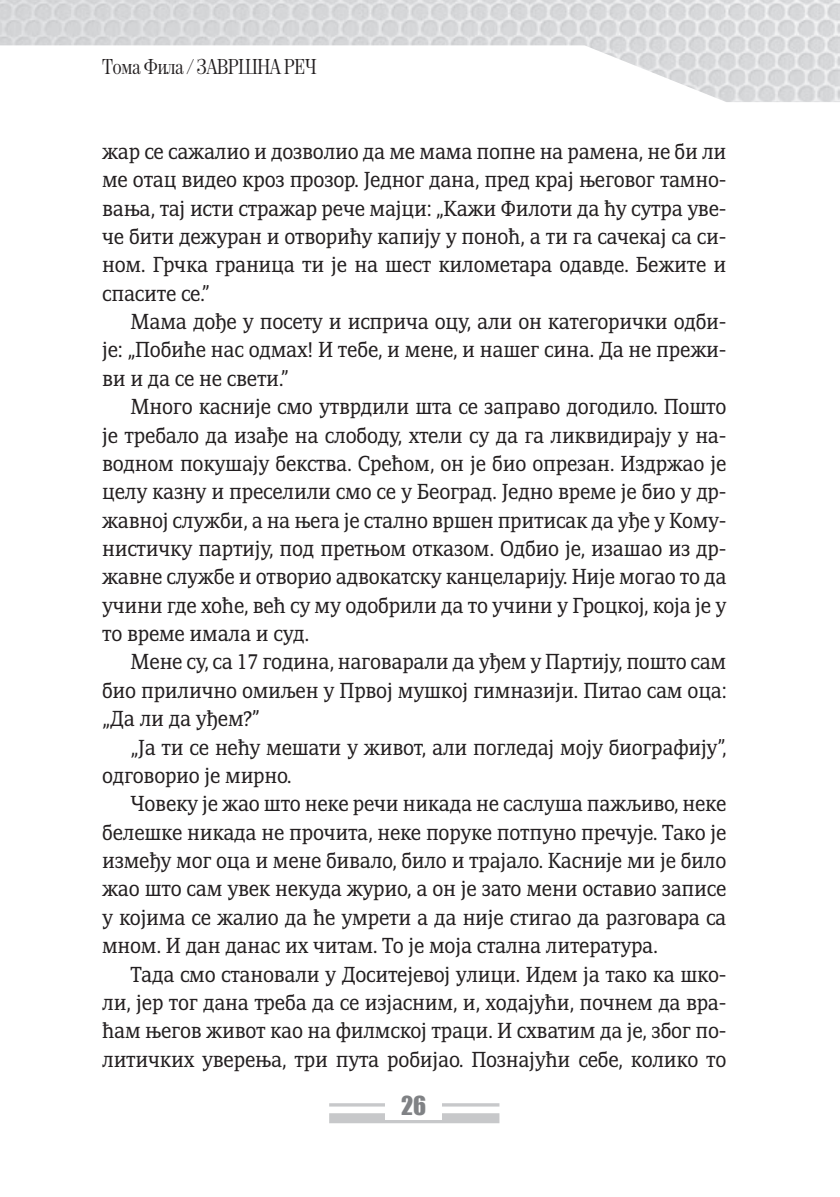
<style>
.page{position:relative;width:840px;height:1197px;background:#fff}
.page>*{position:absolute;margin:0;border:0;box-sizing:border-box;transform-origin:0 0}
.t1{font:24px "Impact";color:#808285}
.t2{font:21px/28.4px "Adamant BG";letter-spacing:-.015em;color:#231f20;text-align:justify;scale:.9 1}
.t3{font:20px "Neoplanta BG";letter-spacing:-.04em;color:#231f20;scale:.9 1}
</style>
<div class="page">
<hr style="left:329px;top:1103px;width:170px;height:3px;background:#c7c8ca">
<div style="left:329px;top:1113px;width:170px;height:10px;background:#c7c8ca"></div>
<div style="left:385px;top:1091px;width:57px;height:28px;background:#fff"></div>
<img style="left:0;top:0;width:839px;height:102px">
<p class="t3" style="left:102px;top:54px;width:240px">Тома Фила / ЗАВРШНА РЕЧ</p>
<p class="t2" style="left:102px;top:137px;width:694px">жар се сажалио и дозволио да ме мама попне на рамена, не би ли ме отац видео кроз прозор. Једног дана, пред крај његовог тамно&shy;вања, тај исти стражар рече мајци: „Кажи Филоти да ћу сутра уве&shy;че бити дежуран и отворићу капију у поноћ, а ти га сачекај са си&shy;ном. Грчка граница ти је на шест километара одавде. Бежите и спасите се.”</p>
<p class="t2" style="left:102px;top:307px;width:695px;text-indent:28px">Мама дође у посету и исприча оцу, али он категорички одби&shy;је: „Побиће нас одмах! И тебе, и мене, и нашег сина. Да не прежи&shy;ви и да се не свети.”</p>
<p class="t2" style="left:102px;top:392px;width:695px;text-indent:28px">Много касније смо утврдили шта се заправо догодило. Пошто је требало да изађе на слободу, хтели су да га ликвидирају у на&shy;водном покушају бекства. Срећом, он је био опрезан. Издржао је целу казну и преселили смо се у Београд. Једно време је био у др&shy;жавној служби, а на њега је стално вршен притисак да уђе у Кому&shy;нистичку партију, под претњом отказом. Одбио је, изашао из др&shy;жавне службе и отворио адвокатску канцеларију. Није могао то да учини где хоће, већ су му одобрили да то учини у Гроцкој, која је у то време имала и суд.</p>
<p class="t2" style="left:102px;top:647px;width:694px;text-indent:28px">Мене су, са 17 година, наговарали да уђем у Партију, пошто сам био прилично омиљен у Првој мушкој гимназији. Питао сам оца: „Да ли да уђем?”</p>
<p class="t2" style="left:102px;top:732px;width:694px;text-indent:28px">„Ја ти се нећу мешати у живот, али погледај моју биографију”, одговорио је мирно.</p>
<p class="t2" style="left:102px;top:789px;width:694px;text-indent:28px">Човеку је жао што неке речи никада не саслуша пажљиво, неке белешке никада не прочита, неке поруке потпуно пречује. Тако је између мог оца и мене бивало, било и трајало. Касније ми је било жао што сам увек некуда журио, а он је зато мени оставио записе у којима се жалио да ће умрети а да није стигао да разговара са мном. И дан данас их читам. То је моја стална литература.</p>
<p class="t2" style="left:102px;top:959px;width:694px;text-indent:28px">Тада смо становали у Доситејевој улици. Идем ја тако ка шко&shy;ли, јер тог дана треба да се изјасним, и, ходајући, почнем да вра&shy;ћам његов живот као на филмској траци. И схватим да је, због по&shy;литичких уверења, три пута робијао. Познајући себе, колико то</p>
<p class="t1" style="left:401px;top:1086px;width:27px">26</p>
</div>
